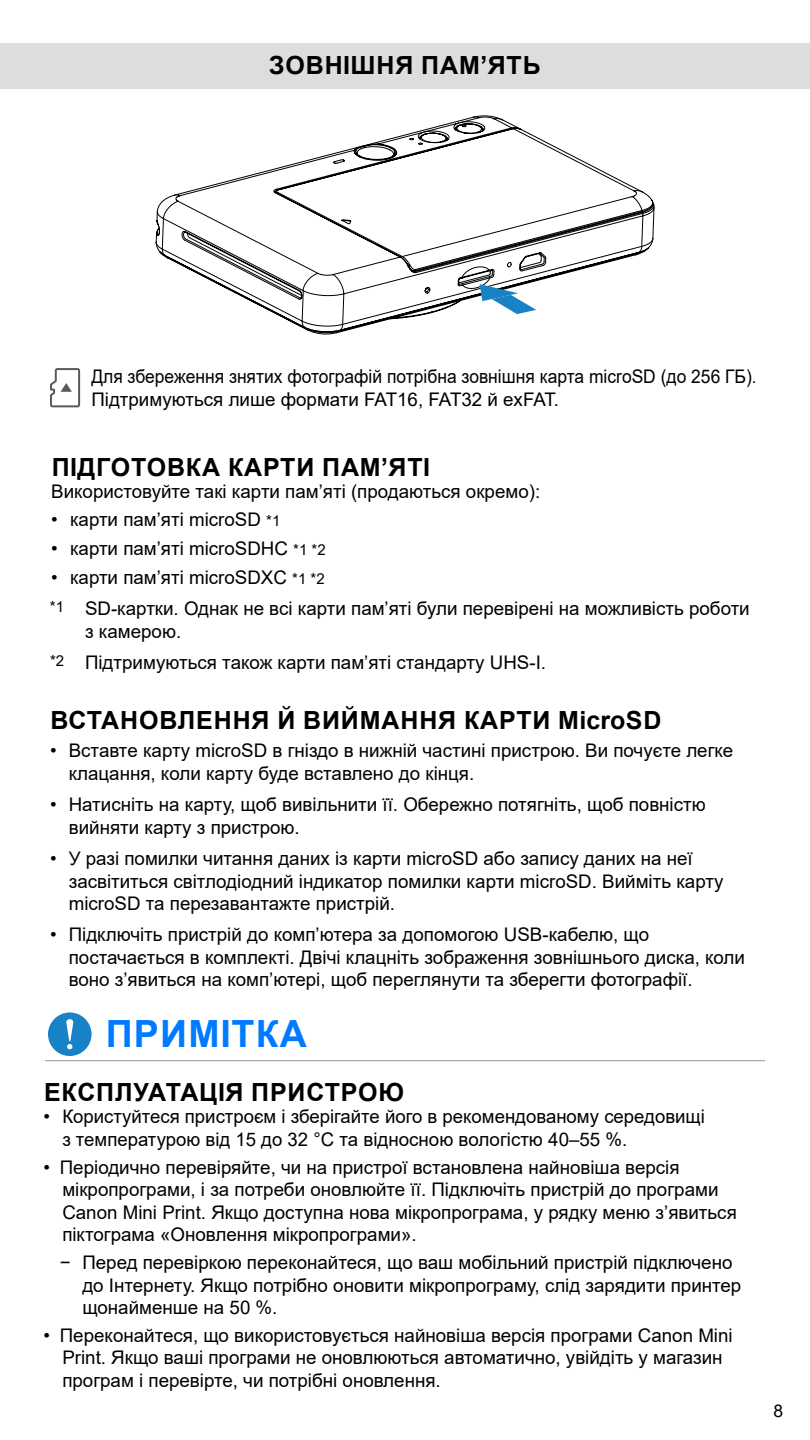
<style>
.page{position:relative;width:810px;height:1440px;background:#fff}
.page>*{position:absolute;margin:0;border:0;box-sizing:border-box;transform-origin:0 0}
.t1{font:700 37.5px "Arial";letter-spacing:.035em;color:#007aff}
.t2{font:700 25px "Arial";letter-spacing:.035em;color:#000}
.t3{font:18.75px/22.5px "Arial";color:#000}
.t4{font:18.75px/22.5px "Arial";color:#000;scale:.93 1}
.t5{font:17.5px "Arial";color:#000}
.s1{font-size:15px}
</style>
<div class="page">
<div style="left:0;top:43px;width:810px;height:46px;background:#dcddde"></div>
<svg style="left:50px;top:368px;width:30px;height:39px"></svg>
<div style="left:48px;top:1012px;width:44px;height:44px;background:#1782c5;border-radius:50%"></div>
<svg style="left:66px;top:1019px;width:7px;height:30px"></svg>
<hr style="left:45px;top:1060px;width:720px;height:1px;background:#939598">
<svg style="left:156px;top:161px;width:499px;height:172px"></svg>
<svg style="left:302px;top:116px;width:351px;height:209px"></svg>
<svg style="left:480px;top:284px;width:56px;height:30px"></svg>
<h2 class="t2" style="left:269px;top:48px;width:273px">ЗОВНІШНЯ ПАМ’ЯТЬ</h2>
<p class="t4" style="left:91px;top:365px;width:717px">Для збереження знятих фотографій потрібна зовнішня карта microSD (до 256 ГБ).<br>Підтримуються лише формати FAT16, FAT32 й exFAT.</p>
<h2 class="t2" style="left:52px;top:449px;width:380px">ПІДГОТОВКА КАРТИ ПАМ’ЯТІ</h2>
<p class="t3" style="left:51px;top:480px;width:491px">Використовуйте такі карти пам’яті (продаються окремо):</p>
<p class="t3" style="left:51px;top:508px;width:231px">• карти пам’яті microSD <span class="s1">*1</span></p>
<p class="t3" style="left:51px;top:537px;width:276px">• карти пам’яті microSDHC <span class="s1">*1 *2</span></p>
<p class="t3" style="left:50px;top:561px;width:701px;line-height:31.6px">• карти пам’яті microSDXC <span class="s1">*1 *2<br>*1</span> SD-картки. Однак не всі карти пам’яті були перевірені на можливість роботи</p>
<p class="t3" style="left:50px;top:615px;width:498px;line-height:31.1px;text-indent:35px">з камерою.<br><span class="s1">*2</span> Підтримуються також карти пам’яті стандарту UHS-I.</p>
<h2 class="t2" style="left:50px;top:703px;width:613px">ВСТАНОВЛЕННЯ Й ВИЙМАННЯ КАРТИ MicroSD</h2>
<p class="t3" style="left:69px;top:739px;width:666px;text-indent:-19px">• Вставте карту microSD в гніздо в нижній частині пристрою. Ви почуєте легке клацання, коли карту буде вставлено до кінця.</p>
<p class="t3" style="left:69px;top:793px;width:639px;text-indent:-19px">• Натисніть на карту, щоб вивільнити її. Обережно потягніть, щоб повністю вийняти карту з пристрою.</p>
<p class="t3" style="left:69px;top:847px;width:656px;text-indent:-19px">• У разі помилки читання даних із карти microSD або запису даних на неї засвітиться світлодіодний індикатор помилки карти microSD. Вийміть карту microSD та перезавантажте пристрій.</p>
<p class="t3" style="left:69px;top:923px;width:678px;text-indent:-19px">• Підключіть пристрій до комп’ютера за допомогою USB-кабелю, що постачається в комплекті. Двічі клацніть зображення зовнішнього диска, коли воно з’явиться на комп’ютері, щоб переглянути та зберегти фотографії.</p>
<h1 class="t1" style="left:106px;top:1007px;width:203px">ПРИМІТКА</h1>
<h2 class="t2" style="left:44px;top:1075px;width:362px">ЕКСПЛУАТАЦІЯ ПРИСТРОЮ</h2>
<p class="t3" style="left:62px;top:1105px;width:644px;text-indent:-19px">• Користуйтеся пристроєм і зберігайте його в рекомендованому середовищі з температурою від 15 до 32 °C та відносною вологістю 40–55 %.</p>
<p class="t3" style="left:62px;top:1156px;width:676px;text-indent:-19px">• Періодично перевіряйте, чи на пристрої встановлена найновіша версія мікропрограми, і за потреби оновлюйте її. Підключіть пристрій до програми Canon Mini Print. Якщо доступна нова мікропрограма, у рядку меню з’явиться піктограма «Оновлення мікропрограми».</p>
<p class="t3" style="left:82px;top:1251px;width:661px;text-indent:-22px">− Перед перевіркою переконайтеся, що ваш мобільний пристрій підключено до Інтернету. Якщо потрібно оновити мікропрограму, слід зарядити принтер щонайменше на 50 %.</p>
<p class="t3" style="left:62px;top:1324px;width:672px;text-indent:-19px">• Переконайтеся, що використовується найновіша версія програми Canon Mini<br>Print. Якщо ваші програми не оновлюються автоматично, увійдіть у магазин програм і перевірте, чи потрібні оновлення.</p>
<p class="t5" style="left:774px;top:1399px;width:11px">8</p>
</div>
